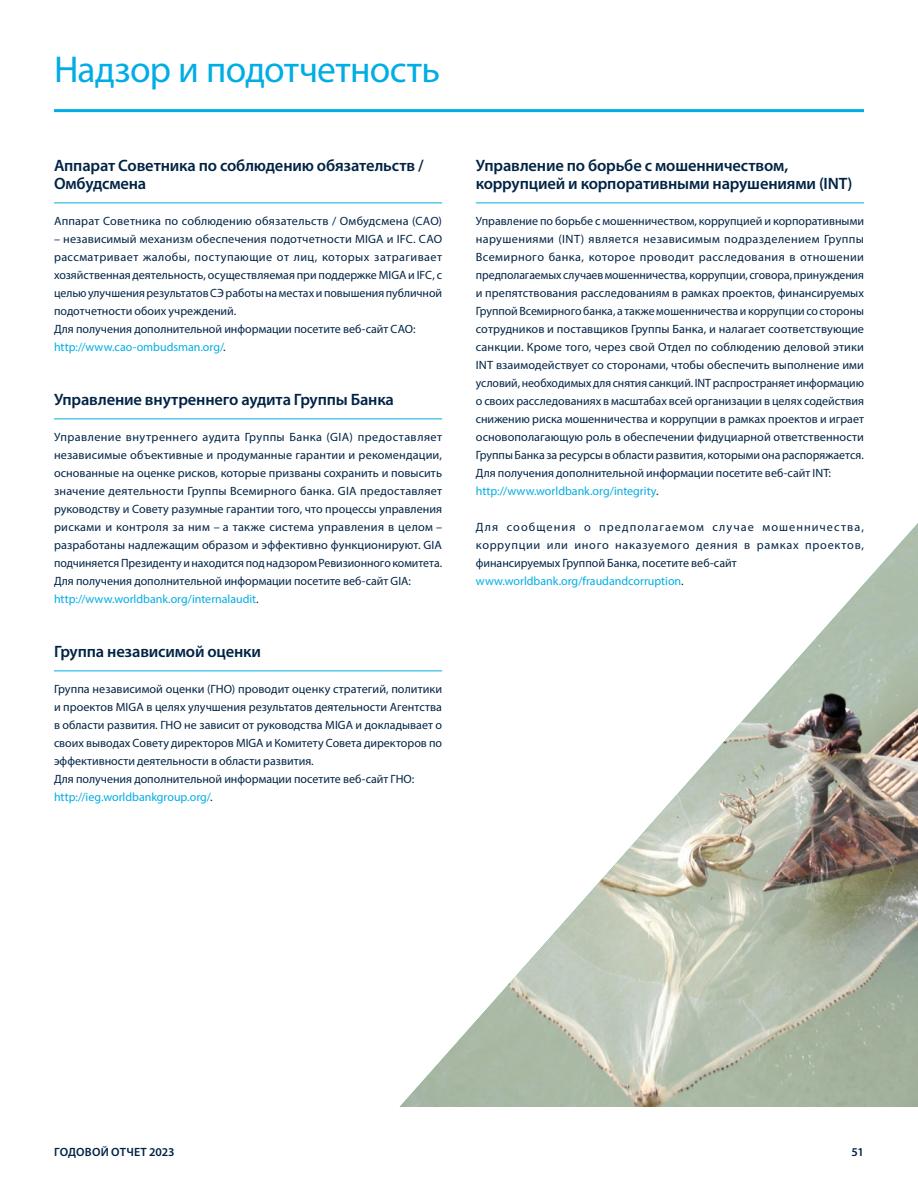
<style>
.page{position:relative;width:918px;height:1188px;background:#fff}
.page>*{position:absolute;margin:0;border:0;box-sizing:border-box;transform-origin:0 0}
.TITLE_2{font:37.5px "Myriad Pro";letter-spacing:-.02em;color:#00ade4}
.BODY{font:600 16.5px/18px "Myriad Pro";letter-spacing:-.01em;color:#002345}
.BODY-2{font:12px/18px "Myriad Pro";color:#002345;text-align:justify}
.BODY-3{font:12px "Myriad Pro";color:#00ade4}
.Body_copy_-_Justified{font:600 12px "Myriad Pro";letter-spacing:.01em;color:#002345}
.s1{color:#002345}
</style>
<div class="page">
<hr style="left:54px;top:109px;width:810px;height:3px;background:#00ade4">
<hr style="left:54px;top:202px;width:388px;height:1px;background:#00ade4">
<hr style="left:54px;top:418px;width:388px;height:1px;background:#00ade4">
<hr style="left:54px;top:670px;width:388px;height:1px;background:#00ade4">
<hr style="left:476px;top:202px;width:388px;height:1px;background:#00ade4">
<img style="left:400px;top:523px;width:518px;height:584px">
<p class="TITLE_2" style="left:54px;top:46px;width:388px">Надзор и подотчетность</p>
<p class="BODY" style="left:54px;top:156px;width:371px">Аппарат Советника по соблюдению обязательств /<br>Омбудсмена</p>
<p class="BODY-2" style="left:54px;top:212px;width:390px">Аппарат Советника по соблюдению обязательств / Омбудсмена (САО)</p>
<p class="BODY-2" style="left:54px;top:230px;width:390px">– независимый механизм обеспечения подотчетности MIGA и IFC. САО рассматривает жалобы, поступающие от лиц, которых затрагивает хозяйственная деятельность, осуществляемая при поддержке MIGA и IFC, с целью улучшения результатов СЭ работы на местах и повышения публичной подотчетности обоих учреждений.</p>
<p class="BODY-2" style="left:54px;top:320px;width:363px">Для получения дополнительной информации посетите веб‑сайт CAO:</p>
<p class="BODY-3" style="left:54px;top:340px;width:173px">http://www.cao-ombudsman.org/<span class="s1">.</span></p>
<p class="BODY" style="left:54px;top:390px;width:342px">Управление внутреннего аудита Группы Банка</p>
<p class="BODY-2" style="left:54px;top:428px;width:390px">Управление внутреннего аудита Группы Банка (GIA) предоставляет независимые объективные и продуманные гарантии и рекомендации, основанные на оценке рисков, которые призваны сохранить и повысить значение деятельности Группы Всемирного банка. GIA предоставляет руководству и Совету разумные гарантии того, что процессы управления рисками и контроля за ним – а также система управления в целом – разработаны надлежащим образом и эффективно функционируют. GIA подчиняется Президенту и находится под надзором Ревизионного комитета.</p>
<p class="BODY-2" style="left:54px;top:572px;width:359px">Для получения дополнительной информации посетите веб‑сайт GIA:</p>
<p class="BODY-3" style="left:54px;top:592px;width:206px">http://www.worldbank.org/internalaudit<span class="s1">.</span></p>
<p class="BODY" style="left:54px;top:642px;width:209px">Группа независимой оценки</p>
<p class="BODY-2" style="left:54px;top:680px;width:390px">Группа независимой оценки (ГНО) проводит оценку стратегий, политики и проектов MIGA в целях улучшения результатов деятельности Агентства в области развития. ГНО не зависит от руководства MIGA и докладывает о своих выводах Совету директоров MIGA и Комитету Совета директоров по эффективности деятельности в области развития.</p>
<p class="BODY-2" style="left:54px;top:770px;width:362px">Для получения дополнительной информации посетите веб‑сайт ГНО:</p>
<p class="BODY-3" style="left:54px;top:790px;width:160px">http://ieg.worldbankgroup.org/<span class="s1">.</span></p>
<p class="BODY" style="left:476px;top:156px;width:378px">Управление по борьбе с мошенничеством, коррупцией и корпоративными нарушениями (INT)</p>
<p class="BODY-2" style="left:476px;top:212px;width:390px">Управление по борьбе с мошенничеством, коррупцией и корпоративными нарушениями (INT) является независимым подразделением Группы Всемирного банка, которое проводит расследования в отношении предполагаемых случаев мошенничества, коррупции, сговора, принуждения и препятствования расследованиям в рамках проектов, финансируемых Группой Всемирного банка, а также мошенничества и коррупции со стороны сотрудников и поставщиков Группы Банка, и налагает соответствующие санкции. Кроме того, через свой Отдел по соблюдению деловой этики INT взаимодействует со сторонами, чтобы обеспечить выполнение ими условий, необходимых для снятия санкций. INT распространяет информацию о своих расследованиях в масштабах всей организации в целях содействия снижению риска мошенничества и коррупции в рамках проектов и играет основополагающую роль в обеспечении фидуциарной ответственности Группы Банка за ресурсы в области развития, которыми она распоряжается.</p>
<p class="BODY-2" style="left:476px;top:464px;width:357px">Для получения дополнительной информации посетите веб‑сайт INT:</p>
<p class="BODY-3" style="left:476px;top:484px;width:184px">http://www.worldbank.org/integrity<span class="s1">.</span></p>
<p class="BODY-2" style="left:476px;top:518px;width:390px">Для сообщения о предполагаемом случае мошенничества, коррупции или иного наказуемого деяния в рамках проектов, финансируемых Группой Банка, посетите веб‑сайт</p>
<p class="BODY-3" style="left:476px;top:574px;width:209px">www.worldbank.org/fraudandcorruption<span class="s1">.</span></p>
<p class="Body_copy_-_Justified" style="left:54px;top:1144px;width:122px">ГОДОВОЙ ОТЧЕТ 2023</p>
<p class="Body_copy_-_Justified" style="left:852px;top:1144px;width:14px">51</p>
</div>
